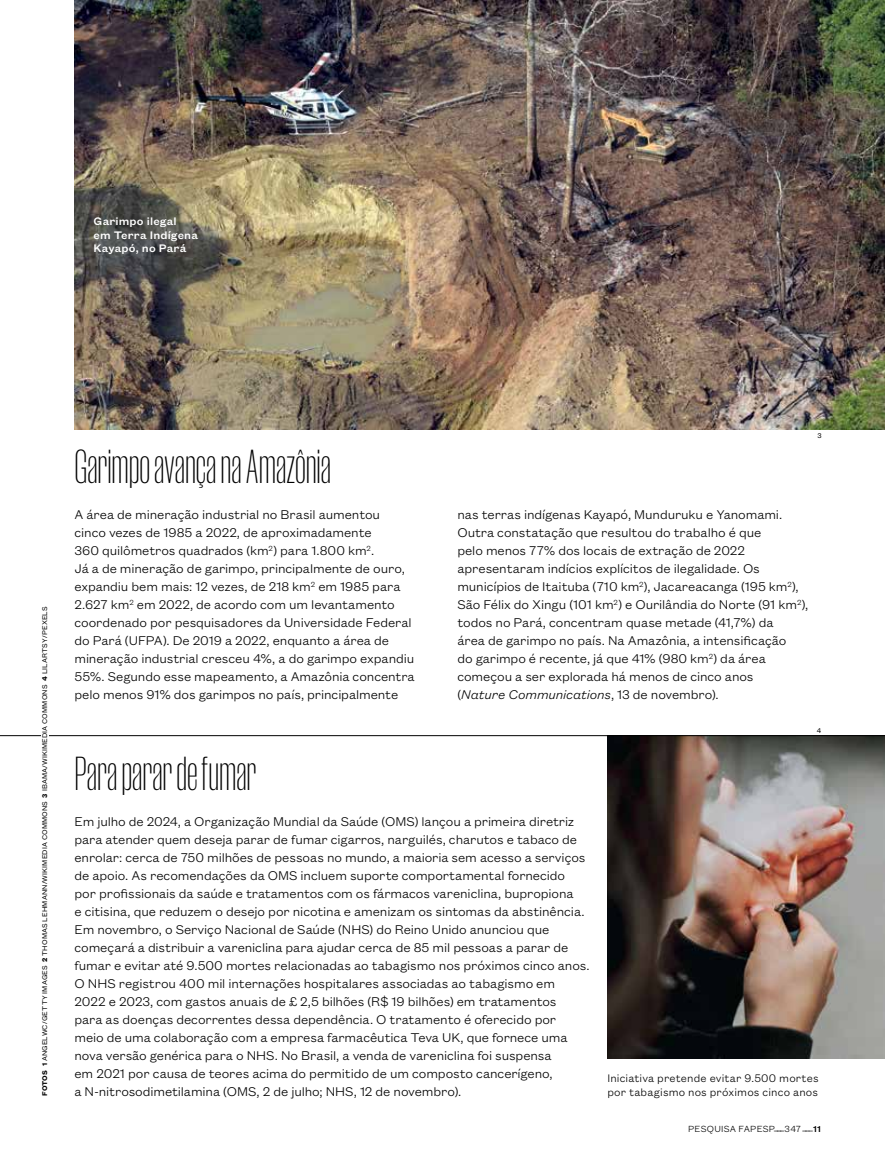
<style>
.page{position:relative;width:885px;height:1170px;background:#fff}
.page>*{position:absolute;margin:0;border:0;box-sizing:border-box;transform-origin:0 0}
.t1{font:300 45px "Manuka";color:#000}
.t2{font:13.8px/18px "Founders Gtsk Txt Lt";letter-spacing:-.005em;color:#000}
.t3{font:12px/13.5px "Founders Gtsk Txt Lt";letter-spacing:.015em;color:#000}
.t4{font:12px/13.5px "Founders Gtsk Txt Med";letter-spacing:.015em;color:#fff}
.t5{font:9.75px "Founders Gtsk Txt Lt";letter-spacing:.02em;color:#000}
.t6{font:7.5px "Founders Grotesk Text";letter-spacing:.015em;color:#000}
.s1{font-family:"Founders Gtsk Txt Sm B"}
.s2{font-style:italic}
.s3{font-size:12px}
.s4{font-family:"Founders Gtsk Txt Med";font-size:9.3px}
</style>
<div class="page">
<img style="left:74px;top:0;width:810px;height:429px">
<img style="left:607px;top:736px;width:277px;height:322px">
<hr style="left:0;top:735px;width:884px;height:1px;background:#000">
<div style="left:41px;top:476px;width:8px;height:620px;background:#fff"></div>
<p class="t4" style="left:94px;top:214px;width:106px">Garimpo ilegal<br>em Terra Indígena<br>Kayapó, no Pará</p>
<p class="t6" style="left:40px;top:1096px;width:491px;rotate:-90deg"><span class="s1">FOTOS 1</span> ANGELWC / GETTY IMAGES <span class="s1">2</span> THOMAS LEHMANN / WIKIMEDIA COMMONS <span class="s1">3</span> IBAMA / WIKIMEDIA COMMONS <span class="s1">4</span> LILARTSY / PEXELS</p>
<h1 class="t1" style="left:74px;top:445px;width:258px">Garimpo avança na Amazônia</h1>
<p class="t2" style="left:74px;top:505px;width:342px">A área de mineração industrial no Brasil aumentou cinco vezes de 1985 a 2022, de aproximadamente<br>360 quilômetros quadrados (km<sup>2</sup>) para 1.800 km<sup>2</sup>.<br>Já a de mineração de garimpo, principalmente de ouro, expandiu bem mais: 12 vezes, de 218 km<sup>2</sup> em 1985 para 2.627 km<sup>2</sup> em 2022, de acordo com um levantamento coordenado por pesquisadores da Universidade Federal do Pará (UFPA). De 2019 a 2022, enquanto a área de mineração industrial cresceu 4%, a do garimpo expandiu 55%. Segundo esse mapeamento, a Amazônia concentra pelo menos 91% dos garimpos no país, principalmente</p>
<p class="t2" style="left:457px;top:505px;width:352px">nas terras indígenas Kayapó, Munduruku e Yanomami.<br>Outra constatação que resultou do trabalho é que<br>pelo menos 77% dos locais de extração de 2022 apresentaram indícios explícitos de ilegalidade. Os municípios de Itaituba (710 km<sup>2</sup>), Jacareacanga (195 km<sup>2</sup>), São Félix do Xingu (101 km<sup>2</sup>) e Ourilândia do Norte (91 km<sup>2</sup>), todos no Pará, concentram quase metade (41,7%) da<br>área de garimpo no país. Na Amazônia, a intensificação<br>do garimpo é recente, já que 41% (980 km<sup>2</sup>) da área começou a ser explorada há menos de cinco anos<br>(<span class="s2">Nature Communications</span>, 13 de novembro).</p>
<p class="t6" style="left:817px;top:430px;width:6px">3</p>
<p class="t6" style="left:816px;top:725px;width:6px">4</p>
<h1 class="t1" style="left:74px;top:751px;width:183px">Para parar de fumar</h1>
<p class="t2" style="left:74px;top:811px;width:516px">Em julho de 2024, a Organização Mundial da Saúde (OMS) lançou a primeira diretriz para atender quem deseja parar de fumar cigarros, narguilés, charutos e tabaco de enrolar: cerca de 750 milhões de pessoas no mundo, a maioria sem acesso a serviços de apoio. As recomendações da OMS incluem suporte comportamental fornecido por profissionais da saúde e tratamentos com os fármacos vareniclina, bupropiona<br>e citisina, que reduzem o desejo por nicotina e amenizam os sintomas da abstinência.<br>Em novembro, o Serviço Nacional de Saúde (NHS) do Reino Unido anunciou que começará a distribuir a vareniclina para ajudar cerca de 85 mil pessoas a parar de fumar e evitar até 9.500 mortes relacionadas ao tabagismo nos próximos cinco anos.<br>O NHS registrou 400 mil internações hospitalares associadas ao tabagismo em 2022 e 2023, com gastos anuais de £ 2,5 bilhões (R$ 19 bilhões) em tratamentos<br>para as doenças decorrentes dessa dependência. O tratamento é oferecido por<br>meio de uma colaboração com a empresa farmacêutica Teva UK, que fornece uma nova versão genérica para o NHS. No Brasil, a venda de vareniclina foi suspensa<br>em 2021 por causa de teores acima do permitido de um composto cancerígeno,<br>a N-nitrosodimetilamina (OMS, 2 de julho; NHS, 12 de novembro).</p>
<p class="t3" style="left:607px;top:1070px;width:213px">Iniciativa pretende evitar 9.500 mortes por tabagismo nos próximos cinco anos</p>
<p class="t5" style="left:688px;top:1121px;width:134px">PESQUISA FAPESP<span class="s3">___</span>347<span class="s3">___</span><span class="s4">11</span></p>
</div>
